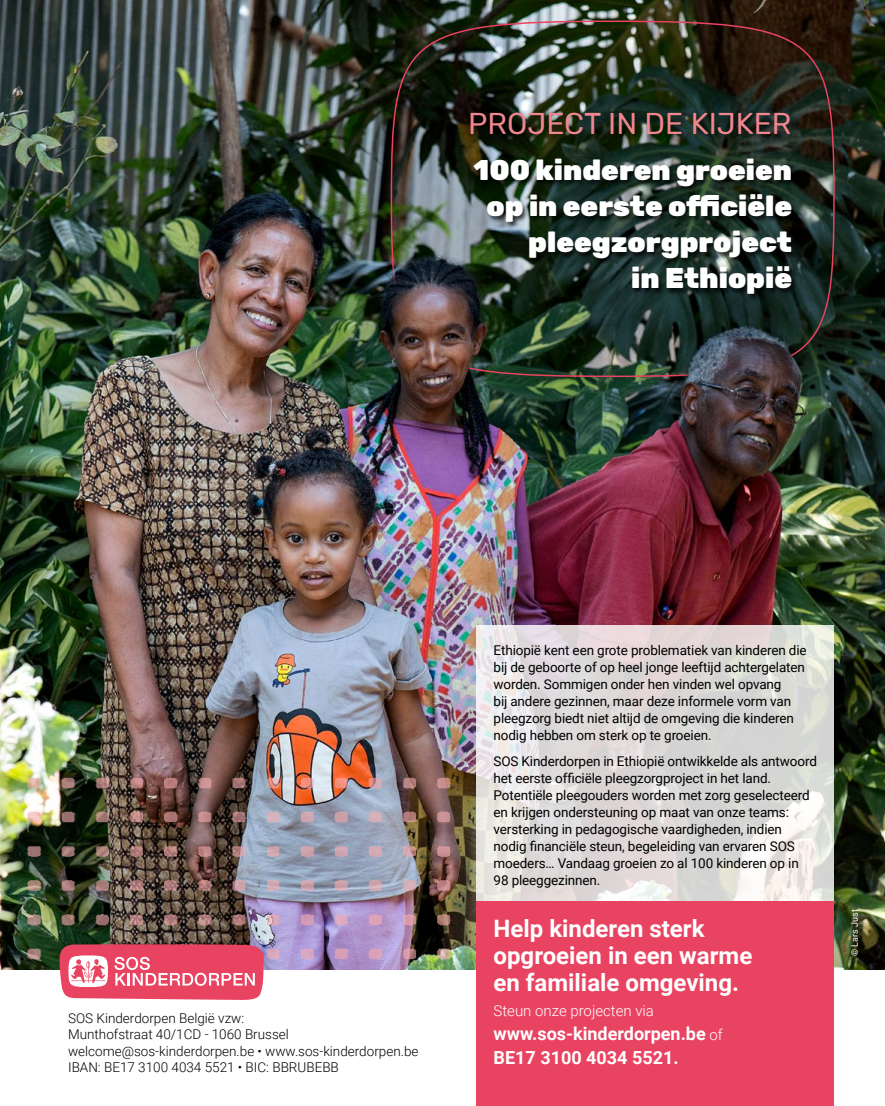
<style>
.page{position:relative;width:885px;height:1106px;background:#fff}
.page>*{position:absolute;margin:0;border:0;box-sizing:border-box;transform-origin:0 0}
.t1{font:30px "Rubik";color:#f0868e}
.t2{font:900 28.5px/36px "Rubik";color:#fff;text-align:right}
.t3{font:700 24px/27px "Roboto";color:#fff}
.t4{font:700 18px/24px "Roboto";color:#fff}
.t5{font:300 15px "Roboto";color:#fff}
.t6{font:13.5px/17px "Roboto";letter-spacing:-.01em;color:#000}
.t7{font:300 13.5px/16.5px "Roboto";color:#000}
.t8{font:9px "Roboto";letter-spacing:.01em;color:#fff}
.s1{font-weight:300;font-size:15px}
</style>
<div class="page">
<img style="left:0;top:0;width:884px;height:969px">
<img style="left:390px;top:20px;width:445px;height:358px">
<img style="left:17px;top:766px;width:439px;height:203px">
<svg style="left:60px;top:944px;width:204px;height:56px;background:#ea657e"></svg>
<svg style="left:476px;top:625px;width:357px;height:276px;background:#e0dddb"></svg>
<div style="left:476px;top:901px;width:357px;height:205px;background:#e94362"></div>
<div style="left:471px;top:158px;width:327px;height:143px;background:#000;opacity:.75"></div>
<div style="left:465px;top:108px;width:336px;height:38px;background:#000;opacity:.75"></div>
<h1 class="t1" style="left:468px;top:107px;width:325px">PROJECT IN DE KIJKER</h1>
<h2 class="t2" style="left:473px;top:153px;width:320px">100 kinderen groeien op in eerste officiële pleegzorgproject<br>in Ethiopië</h2>
<p class="t7" style="left:68px;top:1009px;width:352px">SOS Kinderdorpen België vzw:<br>Munthofstraat 40/1CD - 1060 Brussel welcome@sos-kinderdorpen.be • www.sos-kinderdorpen.be IBAN: BE17 3100 4034 5521 • BIC: BBRUBEBB</p>
<p class="t6" style="left:493px;top:641px;width:314px">Ethiopië kent een grote problematiek van kinderen die bij de geboorte of op heel jonge leeftijd achtergelaten worden. Sommigen onder hen vinden wel opvang<br>bij andere gezinnen, maar deze informele vorm van pleegzorg biedt niet altijd de omgeving die kinderen nodig hebben om sterk op te groeien.</p>
<p class="t6" style="left:493px;top:752px;width:325px">SOS Kinderdorpen in Ethiopië ontwikkelde als antwoord het eerste officiële pleegzorgproject in het land.<br>Potentiële pleegouders worden met zorg geselecteerd en krijgen ondersteuning op maat van onze teams: versterking in pedagogische vaardigheden, indien nodig financiële steun, begeleiding van ervaren SOS moeders… Vandaag groeien zo al 100 kinderen op in 98 pleeggezinnen.</p>
<h3 class="t3" style="left:493px;top:914px;width:260px">Help kinderen sterk opgroeien in een warme en familiale omgeving.</h3>
<p class="t5" style="left:493px;top:1000px;width:162px">Steun onze projecten via</p>
<h3 class="t4" style="left:493px;top:1020px;width:231px">www.sos-kinderdorpen.be <span class="s1">of<br></span>BE17 3100 4034 5521.</h3>
<p class="t8" style="left:848px;top:956px;width:49px;rotate:-90deg">© Lars Just</p>
</div>
